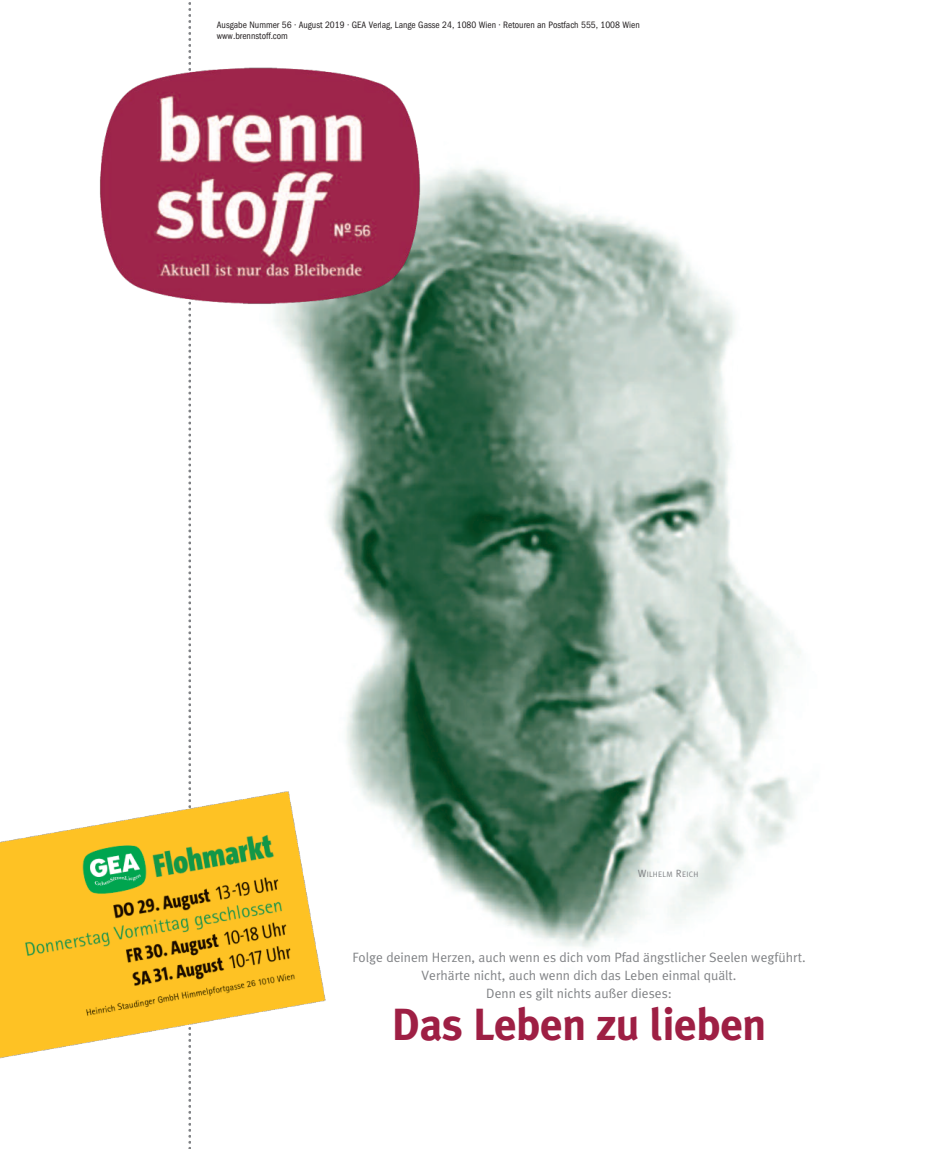
<style>
.page{position:relative;width:935px;height:1149px;background:#fff}
.page>*{position:absolute;margin:0;border:0;box-sizing:border-box;transform-origin:0 0}
.t1{font:700 45px "Tsch Meta Plus";letter-spacing:-.015em;color:#9e1f44}
.t2{font:13.5px/18px "Tsch Meta Plus Normal";color:#808285;text-align:center}
.t3{font:condensed 9.6px/11.6px "ITC Franklin Gothic Std";color:#231f20}
.t4{font:7.8px "Tsch Meta Plus Normal";letter-spacing:.035em;color:#808285}
.s1{font-size:10.5px}
</style>
<div class="page">
<svg style="left:188px;top:2px;width:3px;height:1146px"></svg>
<img style="left:274px;top:168px;width:527px;height:780px">
<img style="left:100px;top:61px;width:333px;height:250px">
<img style="left:0;top:772px;width:341px;height:290px">
<p class="t3" style="left:217px;top:20px;width:424px">Ausgabe Nummer 56 · August 2019 · GEA Verlag, Lange Gasse 24, 1080 Wien · Retouren an Postfach 555, 1008 Wien www.brennstoff.com</p>
<p class="t4" style="left:638px;top:869px;width:62px"><span class="s1">W</span>ILHELM <span class="s1">R</span>EICH</p>
<p class="t2" style="left:352px;top:948px;width:455px">Folge deinem Herzen, auch wenn es dich vom Pfad ängstlicher Seelen wegführt.<br>Verhärte nicht, auch wenn dich das Leben einmal quält.<br>Denn es gilt nichts außer dieses:</p>
<h1 class="t1" style="left:391px;top:998px;width:377px">Das Leben zu lieben</h1>
</div>
